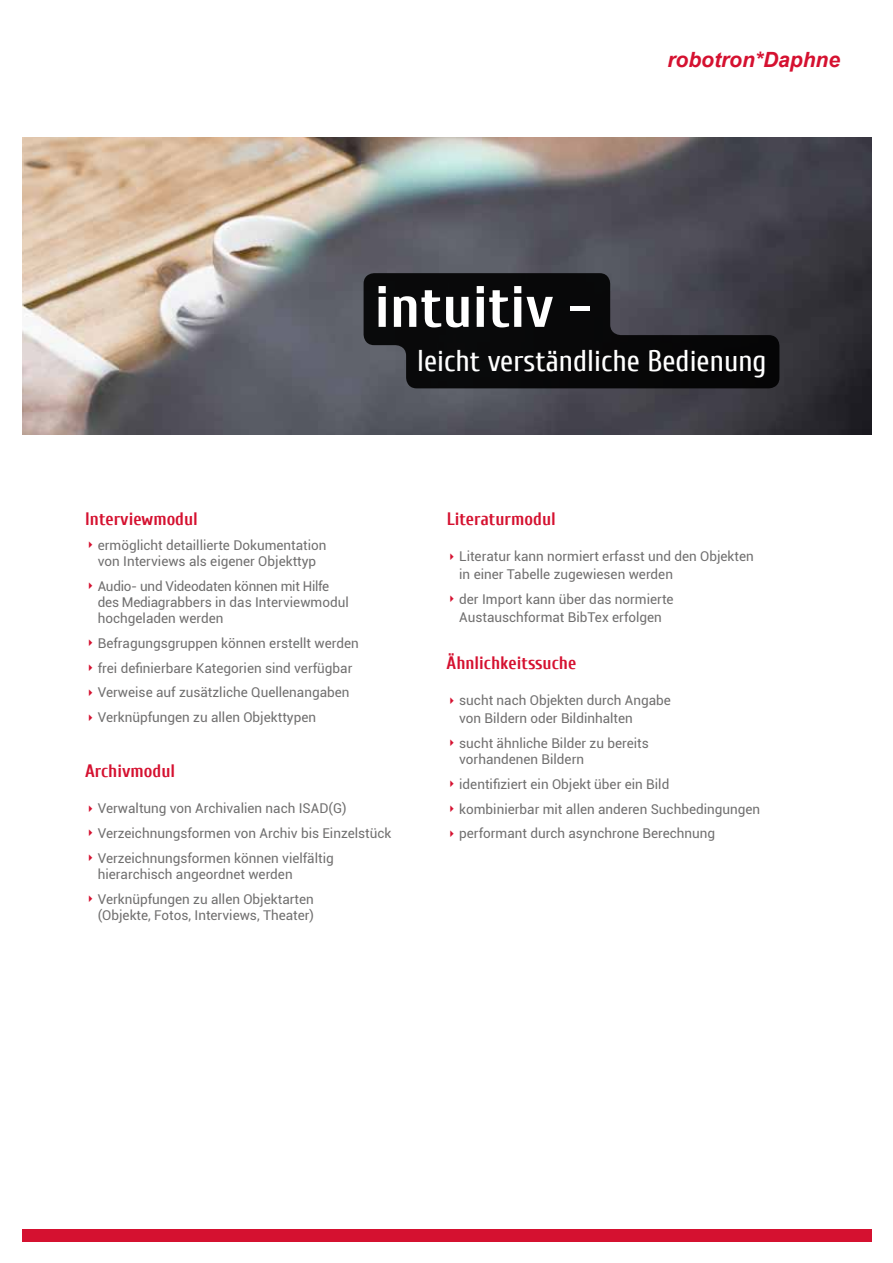
<style>
.page{position:relative;width:893px;height:1263px;background:#fff}
.page>*{position:absolute;margin:0;border:0;box-sizing:border-box;transform-origin:0 0}
.t1{font:700 60px "Cuprum";color:#fff}
.t2{font:30px "Cuprum";color:#fff}
.t3{font:italic 700 21px "Arial";color:#d51130}
.t4{font:700 18px "Cuprum";color:#d51130}
.t5{font:13.5px/24.8px "Roboto";color:#706f6f}
</style>
<div class="page">
<div style="left:0;top:1229px;width:872px;height:13px;background:#d51130"></div>
<img style="left:22px;top:137px;width:850px;height:298px">
<svg style="left:364px;top:273px;width:415px;height:115px;background:#18191c"></svg>
<div style="left:0;top:108px;width:21px;height:1142px;background:#fff"></div>
<h3 class="t3" style="left:667px;top:45px;width:174px">robotron*Daphne</h3>
<h1 class="t1" style="left:374px;top:273px;width:219px">intuitiv -</h1>
<h2 class="t2" style="left:417px;top:344px;width:351px">leicht verständliche Bedienung</h2>
<h3 class="t4" style="left:85px;top:509px;width:114px">Interviewmodul</h3>
<p class="t5" style="left:98px;top:536px;width:230px;line-height:16.2px">ermöglicht detaillierte Dokumentation von Interviews als eigener Objekttyp</p>
<p class="t5" style="left:98px;top:577px;width:252px;line-height:16.2px">Audio- und Videodaten können mit Hilfe des Mediagrabbers in das Interviewmodul hochgeladen werden</p>
<p class="t5" style="left:98px;top:630px;width:262px">Befragungsgruppen können erstellt werden frei definierbare Kategorien sind verfügbar Verweise auf zusätzliche Quellenangaben Verknüpfungen zu allen Objekttypen</p>
<h3 class="t4" style="left:85px;top:761px;width:92px">Archivmodul</h3>
<p class="t5" style="left:98px;top:795px;width:295px">Verwaltung von Archivalien nach ISAD(G)<br>Verzeichnungsformen von Archiv bis Einzelstück<br>Verzeichnungsformen können vielfältig</p>
<p class="t5" style="left:98px;top:861px;width:218px">hierarchisch angeordnet werden<br>Verknüpfungen zu allen Objektarten</p>
<p class="t5" style="left:98px;top:902px;width:218px">(Objekte, Fotos, Interviews, Theater)</p>
<h3 class="t4" style="left:447px;top:509px;width:110px">Literaturmodul</h3>
<p class="t5" style="left:459px;top:547px;width:296px;line-height:18px">Literatur kann normiert erfasst und den Objekten in einer Tabelle zugewiesen werden</p>
<p class="t5" style="left:459px;top:590px;width:216px;line-height:18px">der Import kann über das normierte<br>Austauschformat BibTex erfolgen</p>
<h3 class="t4" style="left:447px;top:653px;width:131px">Ähnlichkeitssuche</h3>
<p class="t5" style="left:459px;top:691px;width:213px;line-height:18px">sucht nach Objekten durch Angabe von Bildern oder Bildinhalten</p>
<p class="t5" style="left:459px;top:734px;width:191px;line-height:16.2px">sucht ähnliche Bilder zu bereits vorhandenen Bildern</p>
<p class="t5" style="left:459px;top:771px;width:302px">identifiziert ein Objekt über ein Bild<br>kombinierbar mit allen anderen Suchbedingungen performant durch asynchrone Berechnung</p>
</div>
